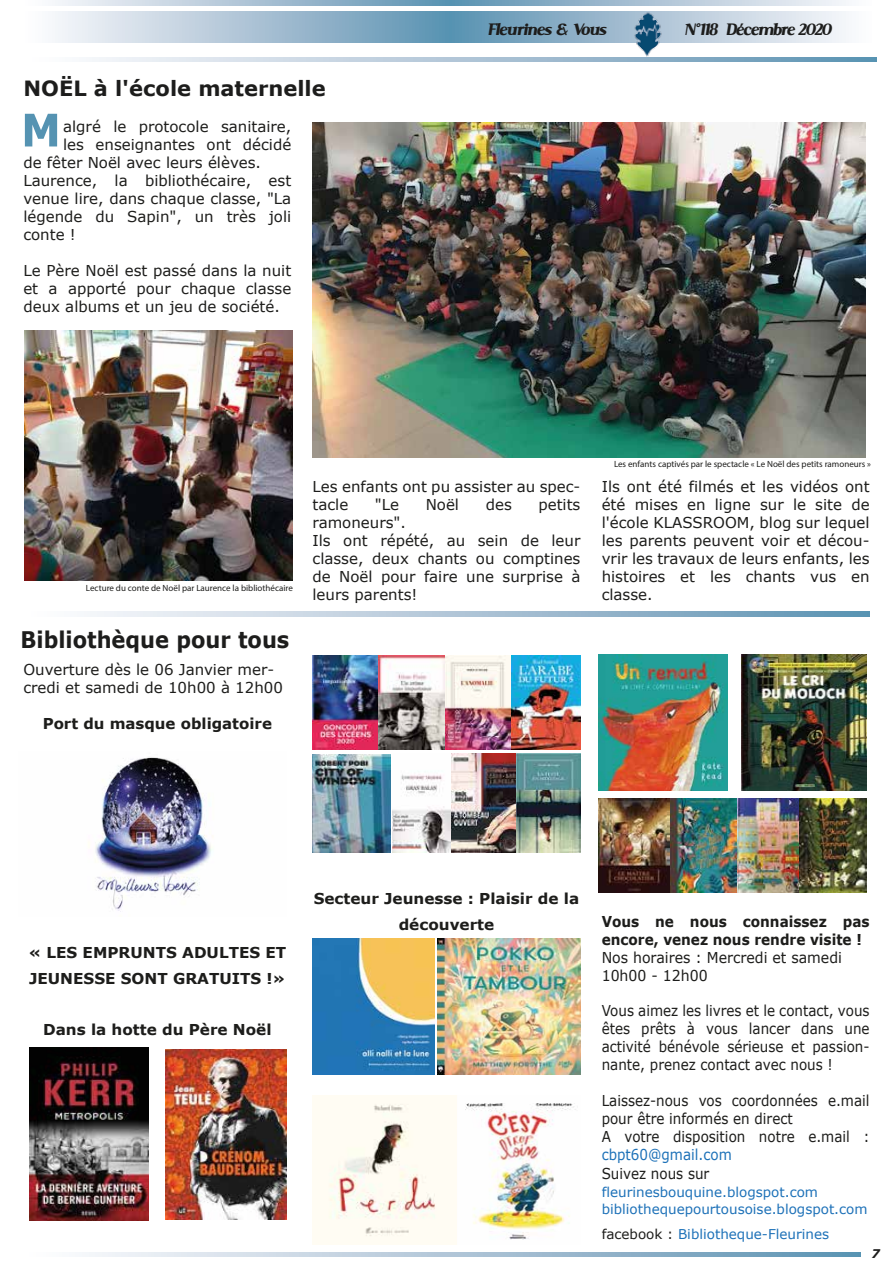
<style>
.page{position:relative;width:893px;height:1263px;background:#fff}
.page>*{position:absolute;margin:0;border:0;box-sizing:border-box;transform-origin:0 0}
.t1{font:700 22.8px "Verdana";color:#1d1d1c;scale:.92 1}
.t2{font:700 21px "Verdana";color:#1d1d1c}
.t3{font:italic 900 18px "Serif";color:#1d1d1c}
.t4{font:15px/18px "Verdana";color:#1d1d1b}
.t5{font:15px/18px "Verdana";color:#1d1d1b;text-align:justify;scale:.9 1}
.t6{font:700 15px/25.5px "Verdana";color:#1d1d1b}
.t7{font:700 15px/18px "Verdana";color:#1d1d1b;scale:.91 1}
.t8{font:15px/18px "Verdana";color:#1d1d1b;scale:.94 1}
.t9{font:15px "Verdana";color:#1d71b8;scale:.9 1}
.t10{font:13.5px/16.2px "Verdana";color:#1d71b8}
.t11{font:italic 700 12px "Verdana";color:#1d1d1c}
.t12{font:9px "Myriad Pro";color:#1d1d1b}
.s1{color:#1d1d1b}
</style>
<div class="page">
<svg style="left:85px;top:1252px;width:776px;height:4px"></svg>
<svg style="left:55px;top:0;width:791px;height:42px"></svg>
<svg style="left:89px;top:57px;width:788px;height:5px"></svg>
<div style="left:0;top:6px;width:893px;height:5px;background:#fff"></div>
<svg style="left:87px;top:612px;width:782px;height:4px"></svg>
<img style="left:88px;top:757px;width:124px;height:155px">
<img style="left:30px;top:1048px;width:118px;height:173px">
<img style="left:165px;top:1049px;width:121px;height:171px">
<img style="left:393px;top:753px;width:187px;height:99px">
<img style="left:313px;top:754px;width:78px;height:99px">
<img style="left:313px;top:655px;width:267px;height:95px">
<img style="left:313px;top:939px;width:122px;height:136px">
<img style="left:437px;top:939px;width:143px;height:136px">
<img style="left:313px;top:1095px;width:263px;height:149px">
<img style="left:599px;top:654px;width:128px;height:137px">
<img style="left:741px;top:654px;width:125px;height:137px">
<img style="left:598px;top:798px;width:268px;height:94px">
<img style="left:313px;top:122px;width:552px;height:335px">
<img style="left:25px;top:331px;width:268px;height:250px">
<svg style="left:25px;top:114px;width:32px;height:32px"></svg>
<img style="left:632px;top:11px;width:34px;height:46px">
<h2 class="t2" style="left:23px;top:74px;width:304px">NOËL à l'école maternelle</h2>
<p class="t4" style="left:63px;top:118px;width:230px">algré le protocole sanitaire,</p>
<p class="t4" style="left:63px;top:136px;width:230px">les enseignantes ont décidé</p>
<p class="t4" style="left:23px;top:154px;width:239px">de fêter Noël avec leurs élèves.</p>
<p class="t4" style="left:23px;top:172px;width:269px">Laurence, la bibliothécaire, est</p>
<p class="t4" style="left:23px;top:190px;width:269px">venue lire, dans chaque classe, "La</p>
<p class="t4" style="left:23px;top:208px;width:269px">légende du Sapin", un très joli</p>
<p class="t4" style="left:23px;top:226px;width:54px">conte !</p>
<p class="t4" style="left:23px;top:262px;width:269px;text-align:justify">Le Père Noël est passé dans la nuit et a apporté pour chaque classe deux albums et un jeu de société.</p>
<p class="t3" style="left:487px;top:19px;width:120px">Fleurines &amp; Vous</p>
<p class="t3" style="left:684px;top:19px;width:149px">N°118 Décembre 2020</p>
<p class="t12" style="left:614px;top:458px;width:259px">Les enfants captivés par le spectacle « Le Noël des petits ramoneurs »</p>
<p class="t12" style="left:86px;top:582px;width:208px">Lecture du conte de Noël par Laurence la bibliothécaire</p>
<h1 class="t1" style="left:20px;top:623px;width:294px">Bibliothèque pour tous</h1>
<p class="t4" style="left:23px;top:660px;width:261px">Ouverture dès le 06 Janvier mer&shy;credi et samedi de 10h00 à 12h00</p>
<p class="t6" style="left:43px;top:710px;width:231px">Port du masque obligatoire</p>
<p class="t4" style="left:313px;top:478px;width:269px">Les enfants ont pu assister au spec&shy;tacle</p>
<p class="t4" style="left:375px;top:496px;width:26px">"Le</p>
<p class="t4" style="left:426px;top:496px;width:35px">Noël</p>
<p class="t4" style="left:486px;top:496px;width:28px">des</p>
<p class="t4" style="left:538px;top:496px;width:44px">petits</p>
<p class="t4" style="left:313px;top:514px;width:269px">ramoneurs".<br>Ils ont répété, au sein de leur classe, deux chants ou comptines de Noël pour faire une surprise à leurs parents!</p>
<p class="t4" style="left:602px;top:478px;width:269px;text-align:justify">Ils ont été filmés et les vidéos ont été mises en ligne sur le site de l'école KLASSROOM, blog sur lequel les parents peuvent voir et décou&shy;vrir les travaux de leurs enfants, les histoires et les chants vus en classe.</p>
<p class="t6" style="left:28px;top:940px;width:259px">« LES EMPRUNTS ADULTES ET<br>JEUNESSE SONT GRATUITS !»</p>
<p class="t6" style="left:43px;top:1016px;width:230px">Dans la hotte du Père Noël</p>
<p class="t6" style="left:314px;top:886px;width:267px;text-align:center">Secteur Jeunesse : Plaisir de la découverte</p>
<p class="t7" style="left:602px;top:912px;width:296px">Vous ne nous connaissez pas encore, venez nous rendre visite !</p>
<p class="t8" style="left:602px;top:948px;width:257px">Nos horaires : Mercredi et samedi<br>10h00 - 12h00</p>
<p class="t5" style="left:602px;top:1001px;width:299px">Vous aimez les livres et le contact, vous êtes prêts à vous lancer dans une activité bénévole sérieuse et passion&shy;nante, prenez contact avec nous !</p>
<p class="t5" style="left:602px;top:1091px;width:299px;text-align:left">Laissez-nous vos coordonnées e.mail pour être informés en direct<br>A votre disposition notre e.mail :</p>
<p class="t9" style="left:602px;top:1144px;width:146px">cbpt60@gmail.com</p>
<p class="t5" style="left:602px;top:1165px;width:121px">Suivez nous sur</p>
<p class="t10" style="left:602px;top:1184px;width:267px">fleurinesbouquine.blogspot.com bibliothequepourtousoise.blogspot.com</p>
<p class="t10" style="left:602px;top:1226px;width:229px"><span class="s1">facebook :</span> Bibliotheque-Fleurines</p>
<p class="t11" style="left:871px;top:1245px;width:10px">7</p>
</div>
